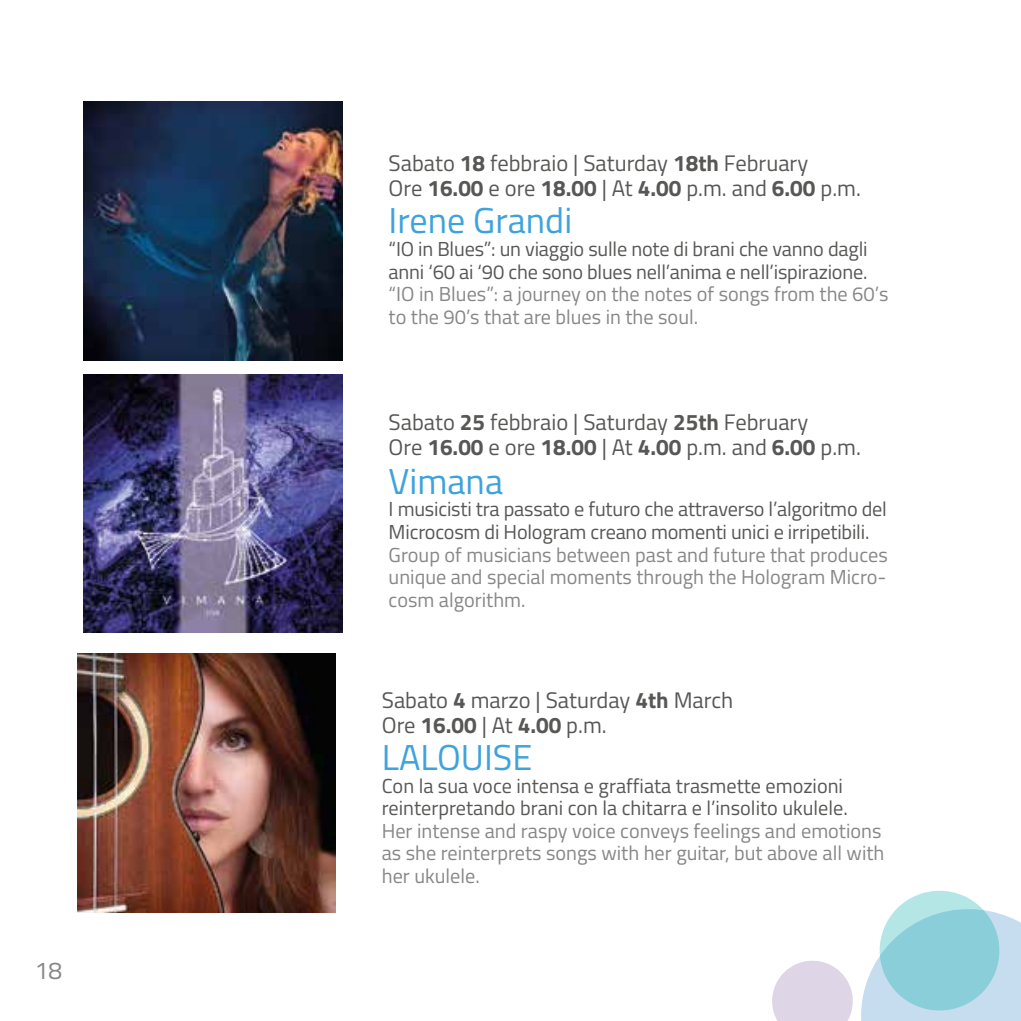
<style>
.page{position:relative;width:1021px;height:1021px;background:#fff}
.page>*{position:absolute;margin:0;border:0;box-sizing:border-box;transform-origin:0 0}
.t1{font:36px "Titillium Web";color:#3ea3dc}
.t2{font:24.3px "Titillium Web";color:#878787}
.t3{font:22.5px/24.8px "Titillium Web";color:#575756}
.t4{font:20.25px/22.5px "Titillium Web";letter-spacing:-.01em;color:#575756}
.t5{font:20.25px/22.5px "Titillium Web";color:#878787}
.s1{font-weight:700}
</style>
<div class="page">
<img style="left:84px;top:102px;width:258px;height:258px">
<img style="left:84px;top:374px;width:258px;height:259px">
<img style="left:77px;top:653px;width:259px;height:259px">
<svg style="left:772px;top:890px;width:248px;height:130px"></svg>
<p class="t2" style="left:35px;top:952px;width:29px">18</p>
<p class="t3" style="left:388px;top:150px;width:474px">Sabato <span class="s1">18</span> febbraio | Saturday <span class="s1">18th</span> February<br>Ore <span class="s1">16.00</span> e ore <span class="s1">18.00</span> | At <span class="s1">4.00</span> p.m. and <span class="s1">6.00</span> p.m.</p>
<h1 class="t1" style="left:388px;top:194px;width:185px">Irene Grandi</h1>
<p class="t4" style="left:388px;top:237px;width:480px">“IO in Blues”: un viaggio sulle note di brani che vanno dagli anni ‘60 ai ‘90 che sono blues nell’anima e nell’ispirazione.</p>
<p class="t5" style="left:388px;top:282px;width:501px">“IO in Blues”: a journey on the notes of songs from the 60’s to the 90’s that are blues in the soul.</p>
<p class="t3" style="left:388px;top:408px;width:474px">Sabato <span class="s1">25</span> febbraio | Saturday <span class="s1">25th</span> February<br>Ore <span class="s1">16.00</span> e ore <span class="s1">18.00</span> | At <span class="s1">4.00</span> p.m. and <span class="s1">6.00</span> p.m.</p>
<h1 class="t1" style="left:388px;top:455px;width:116px">Vimana</h1>
<p class="t4" style="left:388px;top:497px;width:500px">I musicisti tra passato e futuro che attraverso l’algoritmo del<br>Microcosm di Hologram creano momenti unici e irripetibili.</p>
<p class="t5" style="left:388px;top:542px;width:500px;text-align:justify">Group of musicians between past and future that produces unique and special moments through the Hologram Micro&shy;cosm algorithm.</p>
<p class="t3" style="left:382px;top:686px;width:353px">Sabato <span class="s1">4</span> marzo | Saturday <span class="s1">4th</span> March<br>Ore <span class="s1">16.00</span> | At <span class="s1">4.00</span> p.m.</p>
<h1 class="t1" style="left:382px;top:731px;width:152px">LALOUISE</h1>
<p class="t4" style="left:382px;top:773px;width:467px">Con la sua voce intensa e graffiata trasmette emozioni reinterpretando brani con la chitarra e l’insolito ukulele.</p>
<p class="t5" style="left:382px;top:818px;width:504px">Her intense and raspy voice conveys feelings and emotions as she reinterprets songs with her guitar, but above all with her ukulele.</p>
</div>
